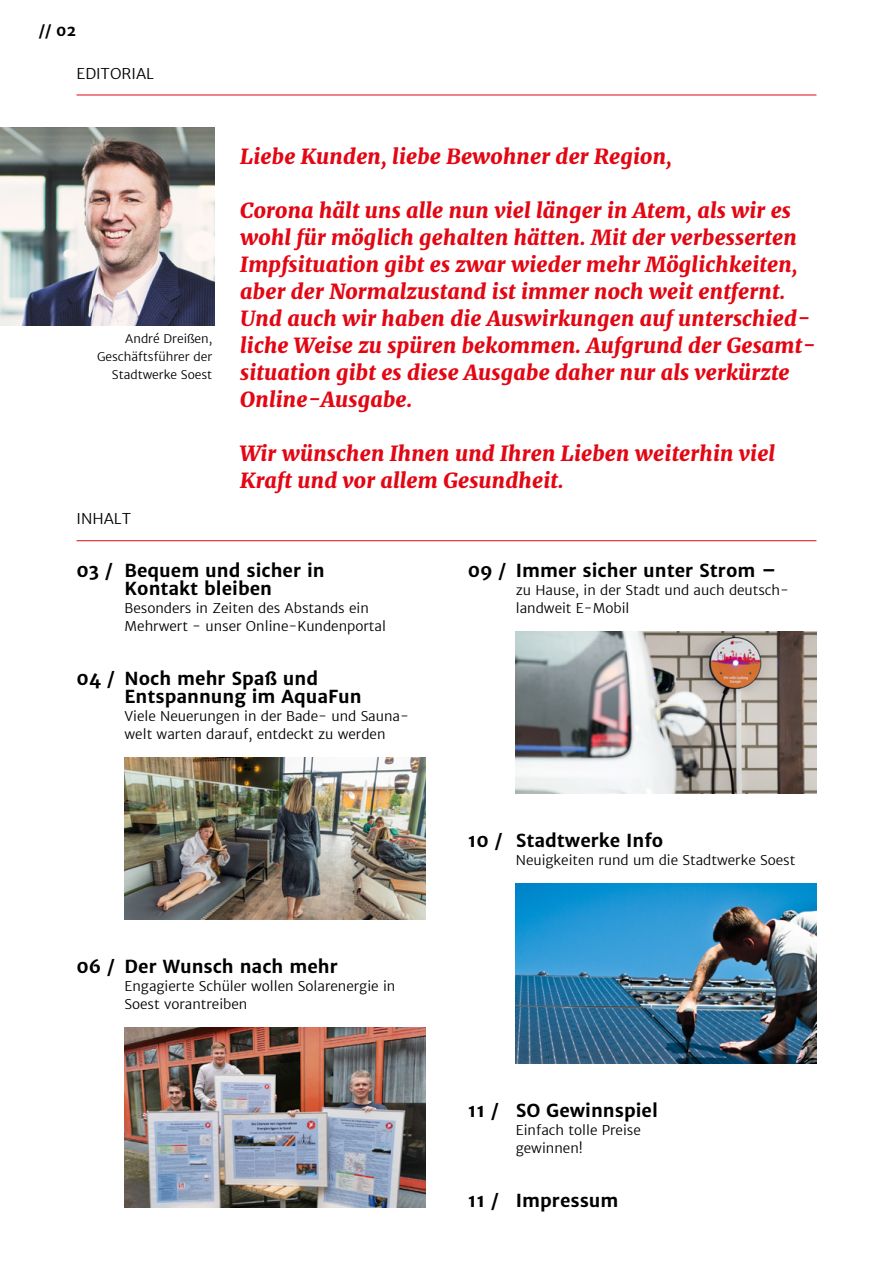
<style>
.page{position:relative;width:893px;height:1263px;background:#fff}
.page>*{position:absolute;margin:0;border:0;box-sizing:border-box;transform-origin:0 0}
.t1{font:italic 900 21px/27px "Merriweather";letter-spacing:.01em;color:#e30613}
.t2{font:700 18px/18px "Merriweather Sans";color:#000;text-align:center}
.t3{font:300 15px "Merriweather Sans";color:#000}
.t4{font:700 15px "Merriweather Sans";color:#000}
.t5{font:300 13.5px/18px "Merriweather Sans";color:#000}
.t6{font:300 12px/18px "Merriweather Sans";color:#000;text-align:right}
</style>
<div class="page">
<img style="left:0;top:128px;width:214px;height:198px">
<hr style="left:77px;top:95px;width:739px;height:1px;background:#e30613">
<hr style="left:77px;top:540px;width:739px;height:1px;background:#e30613">
<img style="left:124px;top:1027px;width:301px;height:180px">
<img style="left:515px;top:631px;width:301px;height:162px">
<img style="left:515px;top:883px;width:301px;height:180px">
<img style="left:124px;top:757px;width:301px;height:162px">
<p class="t4" style="left:39px;top:21px;width:39px">// 02</p>
<p class="t3" style="left:77px;top:63px;width:79px">EDITORIAL</p>
<p class="t6" style="left:97px;top:330px;width:117px">André Dreißen,<br>Geschäftsführer der<br>Stadtwerke Soest</p>
<p class="t3" style="left:77px;top:509px;width:56px">INHALT</p>
<p class="t1" style="left:240px;top:142px;width:433px">Liebe Kunden, liebe Bewohner der Region,</p>
<p class="t1" style="left:240px;top:196px;width:577px">Corona hält uns alle nun viel länger in Atem, als wir es wohl für möglich gehalten hätten. Mit der verbesserten Impfsituation gibt es zwar wieder mehr Möglichkeiten, aber der Normalzustand ist immer noch weit entfernt.<br>Und auch wir haben die Auswirkungen auf unterschied&shy;liche Weise zu spüren bekommen. Aufgrund der Gesamt&shy;situation gibt es diese Ausgabe daher nur als verkürzte Online-Ausgabe.</p>
<p class="t1" style="left:240px;top:439px;width:536px">Wir wünschen Ihnen und Ihren Lieben weiterhin viel<br>Kraft und vor allem Gesundheit.</p>
<p class="t2" style="left:77px;top:562px;width:250px">03 / Bequem und sicher in<br>Kontakt bleiben</p>
<p class="t5" style="left:125px;top:599px;width:263px">Besonders in Zeiten des Abstands ein<br>Mehrwert - unser Online-Kundenportal</p>
<p class="t2" style="left:125px;top:670px;width:239px;text-align:left;text-indent:-48px">04 / Noch mehr Spaß und<br>Entspannung im AquaFun</p>
<p class="t5" style="left:125px;top:707px;width:286px">Viele Neuerungen in der Bade- und Sauna&shy;welt warten darauf, entdeckt zu werden</p>
<p class="t2" style="left:77px;top:958px;width:263px">06 / Der Wunsch nach mehr</p>
<p class="t5" style="left:125px;top:977px;width:272px">Engagierte Schüler wollen Solarenergie in<br>Soest vorantreiben</p>
<p class="t2" style="left:468px;top:562px;width:310px">09 / Immer sicher unter Strom –</p>
<p class="t5" style="left:516px;top:581px;width:275px">zu Hause, in der Stadt und auch deutsch&shy;landweit E-Mobil</p>
<p class="t2" style="left:468px;top:832px;width:197px">10 / Stadtwerke Info</p>
<p class="t5" style="left:516px;top:851px;width:281px">Neuigkeiten rund um die Stadtwerke Soest</p>
<p class="t2" style="left:468px;top:1102px;width:192px">11 / SO Gewinnspiel</p>
<p class="t5" style="left:516px;top:1121px;width:127px">Einfach tolle Preise gewinnen!</p>
<p class="t2" style="left:468px;top:1192px;width:152px">11 / Impressum</p>
</div>
